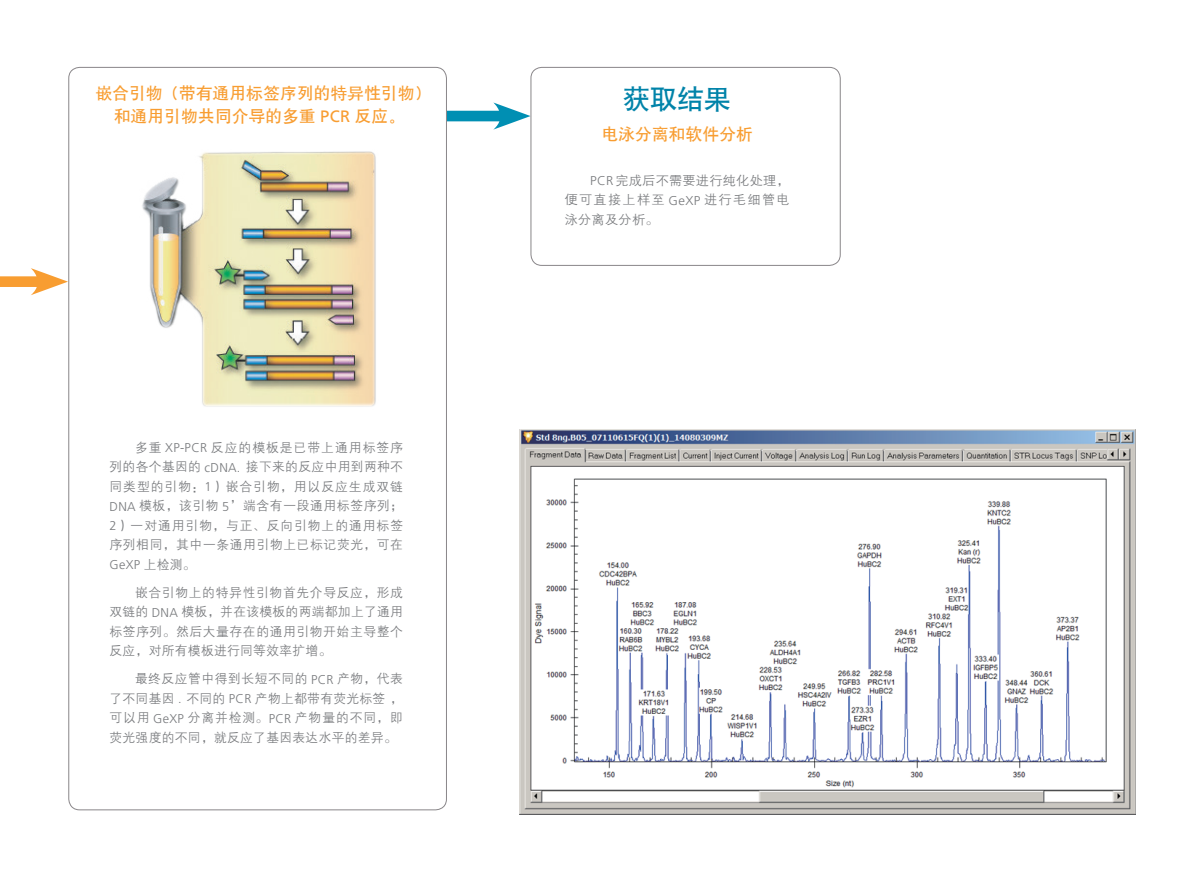
<style>
.page{position:relative;width:1191px;height:893px;background:#fff}
.page>*{position:absolute;margin:0;border:0;box-sizing:border-box;transform-origin:0 0}
.t1{font:27px "H Yb 1 gj";color:#0083a9}
.t2{font:16.5px/22.5px "H Yb 1 gj";letter-spacing:.02em;color:#f89d31;text-align:center}
.t3{font:12.75px/19.5px "FZZDXK GBK1 0";letter-spacing:.05em;color:#787a7d;text-align:justify}
.t4{font:300 12.75px "Frutiger LT Std";color:#787a7d}
.s1{font-family:"Frutiger LT Std"}
.s2{font-family:"Frutiger LT Std";font-weight:300}
.s3{font-family:"FZZDXK GBK1 0";font-weight:400}
</style>
<div class="page">
<div style="left:0;top:276px;width:46px;height:11px;background:#f89d31"></div>
<svg style="left:31px;top:268px;width:37px;height:27px"></svg>
<div style="left:447px;top:111px;width:62px;height:10px;background:#008fb3"></div>
<svg style="left:493px;top:102px;width:37px;height:28px"></svg>
<img style="left:142px;top:151px;width:234px;height:256px">
<div style="left:530px;top:67px;width:310px;height:199px;border:1px solid #898689;border-radius:11px"></div>
<img style="left:520px;top:429px;width:615px;height:385px">
<p class="t2" style="left:96px;top:82px;width:337px">嵌合引物（带有通用标签序列的特异性引物）和通用引物共同介导的多重 <span class="s1">PCR</span> 反应。</p>
<p class="t3" style="left:109px;top:438px;width:295px;text-indent:26px">多重 <span class="s2">XP-PCR</span> 反应的模板是已带上通用标签序列的各个基因的 <span class="s2">cDNA.</span> 接下来的反应中用到两种不同类型的引物：<span class="s2">1</span>）嵌合引物，用以反应生成双链<span class="s2">DNA</span> 模板，该引物 <span class="s2">5</span>’端含有一段通用标签序列；<span class="s2">2</span>）一对通用引物，与正、反向引物上的通用标签序列相同，其中一条通用引物上已标记荧光，可在</p>
<p class="t4" style="left:109px;top:558px;width:88px">GeXP <span class="s3">上检测。</span></p>
<p class="t3" style="left:109px;top:583px;width:295px;text-indent:26px">嵌合引物上的特异性引物首先介导反应，形成双链的 <span class="s2">DNA</span> 模板，并在该模板的两端都加上了通用标签序列。然后大量存在的通用引物开始主导整个反应，对所有模板进行同等效率扩增。</p>
<p class="t3" style="left:109px;top:669px;width:295px;text-indent:25px">最终反应管中得到长短不同的 <span class="s2">PCR</span> 产物，代表了不同基因 <span class="s2">.</span> 不同的 <span class="s2">PCR</span> 产物上都带有荧光标签，可以用 <span class="s2">GeXP</span> 分离并检测。<span class="s2">PCR</span> 产物量的不同，即荧光强度的不同，就反应了基因表达水平的差异。</p>
<h1 class="t1" style="left:623px;top:85px;width:109px">获取结果</h1>
<p class="t2" style="left:601px;top:123px;width:153px">电泳分离和软件分析</p>
<p class="t3" style="left:564px;top:171px;width:227px;text-indent:25px"><span class="s2">PCR</span>完成后不需要进行纯化处理，便可直接上样至 <span class="s2">GeXP</span> 进行毛细管电泳分离及分析。</p>
</div>
